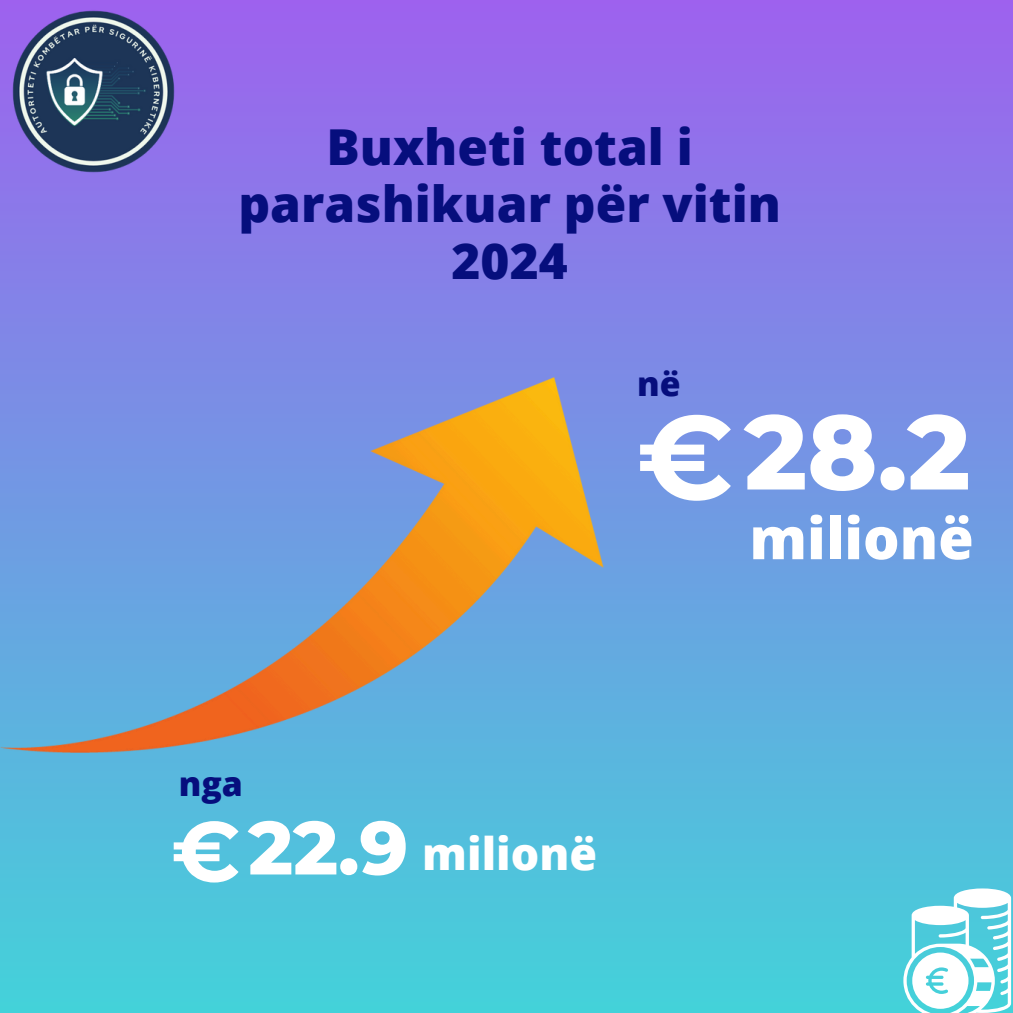
<style>
.page{position:relative;width:1013px;height:1013px;background:#fff}
.page>*{position:absolute;margin:0;border:0;box-sizing:border-box;transform-origin:0 0}
.t1{font:700 118.75px "Montserrat";color:#fff}
.t2{font:800 105.12px "Montserrat";color:#fff}
.t3{font:700 84.88px "Montserrat";color:#fff}
.t4{font:800 75.12px "Montserrat";color:#fff}
.t5{font:800 57.5px "Open Sans";color:#fff}
.t6{font:800 49.5px/57px "Open Sans";color:#060e7d;text-align:center}
.t7{font:800 44.88px "Open Sans";color:#fff}
.t8{font:800 33.75px "Open Sans";color:#060e7d}
</style>
<div class="page">
<div style="left:0;top:0;width:1012px;height:1012px;background:linear-gradient(to bottom,#9e61ee,#43d2d9)"></div>
<img style="left:0;top:377px;width:603px;height:375px">
<img style="left:0;top:0;width:205px;height:203px">
<svg style="left:903px;top:888px;width:108px;height:124px"></svg>
<h4 class="t6" style="left:238px;top:117px;width:544px">Buxheti total i parashikuar për vitin<br>2024</h4>
<p class="t8" style="left:637px;top:360px;width:45px">në</p>
<h4 class="t1" style="left:636px;top:384px;width:99px">€</h4>
<p class="t2" style="left:744px;top:388px;width:228px">28.2</p>
<h2 class="t5" style="left:749px;top:498px;width:226px">milionë</h2>
<p class="t8" style="left:179px;top:759px;width:66px">nga</p>
<h1 class="t3" style="left:171px;top:799px;width:71px">€</h1>
<p class="t4" style="left:248px;top:801px;width:162px">22.9</p>
<p class="t7" style="left:422px;top:821px;width:176px">milionë</p>
</div>
